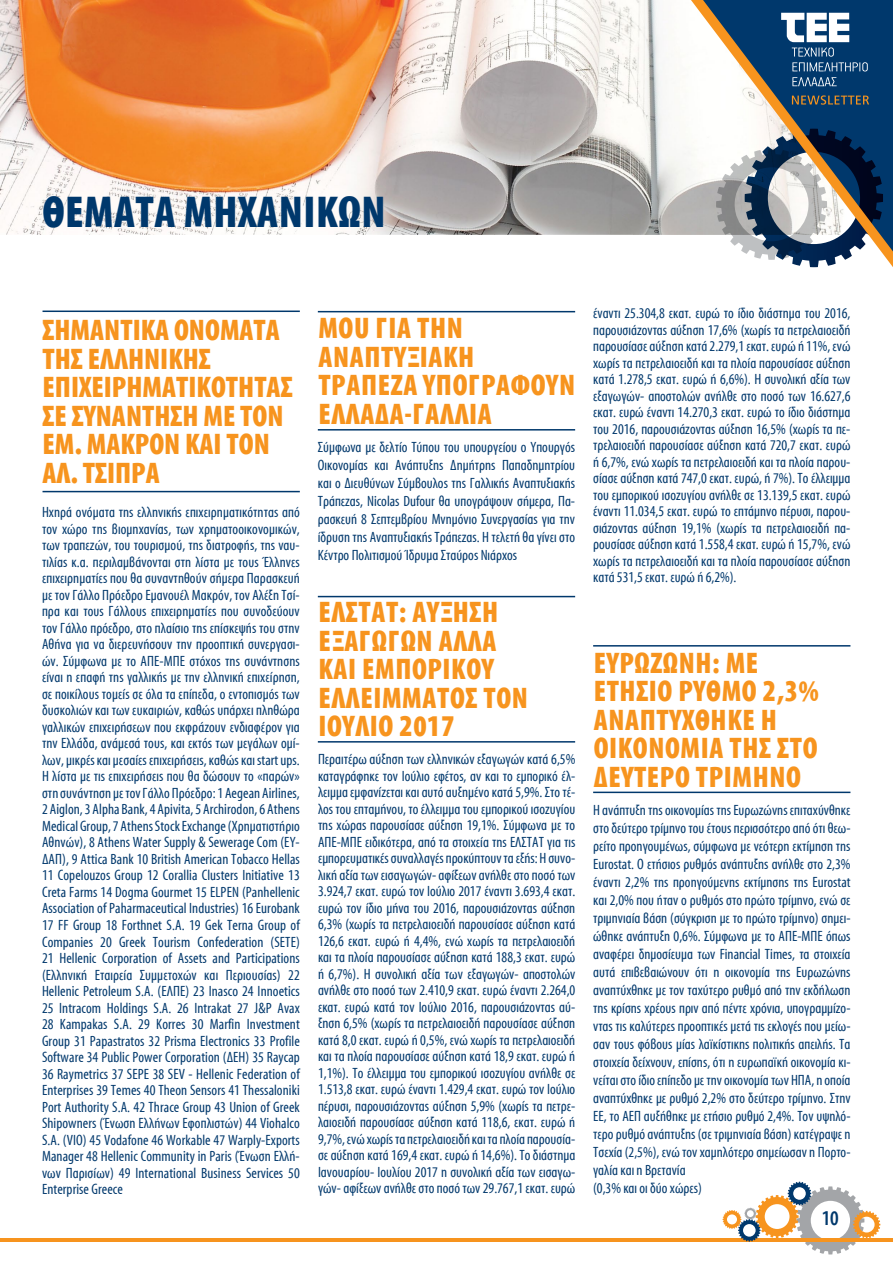
<style>
.page{position:relative;width:893px;height:1263px;background:#fff}
.page>*{position:absolute;margin:0;border:0;box-sizing:border-box;transform-origin:0 0}
.t1{font:700 45px "Myriad Condensed Greek";letter-spacing:.01em;color:#00386c}
.t2{font:700 30px/28.5px "Myriad Condensed Greek";letter-spacing:.02em;color:#f7941e}
.t3{font:500 21px "Myriad Condensed Greek";color:#00386c}
.t4{font:15px/16.5px "Myriad Condensed Greek";color:#00386c;text-align:justify}
</style>
<div class="page">
<hr style="left:0;top:1238px;width:893px;height:3px;background:#f7941e">
<svg style="left:723px;top:1182px;width:157px;height:72px"></svg>
<img style="left:0;top:0;width:691px;height:234px">
<svg style="left:691px;top:0;width:202px;height:267px"></svg>
<svg style="left:792px;top:95px;width:77px;height:10px"></svg>
<svg style="left:781px;top:13px;width:87px;height:58px"></svg>
<svg style="left:792px;top:77px;width:45px;height:9px"></svg>
<hr style="left:43px;top:311px;width:257px;height:1px;background:#00386c">
<hr style="left:43px;top:491px;width:257px;height:1px;background:#00386c">
<hr style="left:318px;top:429px;width:257px;height:2px;background:#00386c">
<hr style="left:318px;top:741px;width:257px;height:2px;background:#00386c">
<hr style="left:593px;top:792px;width:257px;height:1px;background:#00386c">
<hr style="left:318px;top:311px;width:257px;height:1px;background:#00386c">
<hr style="left:318px;top:596px;width:257px;height:1px;background:#00386c">
<hr style="left:593px;top:645px;width:257px;height:2px;background:#00386c">
<h1 class="t1" style="left:43px;top:189px;width:345px">ΘΕΜΑΤΑ ΜΗΧΑΝΙΚΩΝ</h1>
<h2 class="t2" style="left:43px;top:317px;width:28px">Σημαντικά</h2>
<h2 class="t2" style="left:174px;top:317px;width:16px">ονόματα</h2>
<h2 class="t2" style="left:43px;top:346px;width:69px">της ελληνικής επιχειρηματικότητας<br>σε συνάντηση</h2>
<h2 class="t2" style="left:204px;top:403px;width:52px">με τον</h2>
<h2 class="t2" style="left:43px;top:431px;width:80px">Εμ. Μακρόν</h2>
<h2 class="t2" style="left:185px;top:431px;width:57px">και τον</h2>
<h2 class="t2" style="left:43px;top:460px;width:104px">Αλ. Τσί πρα</h2>
<p class="t4" style="left:42px;top:505px;width:259px">Ηχηρά ονόματα της ελληνικής επιχειρηματικότητας από τον χώρο της βιομηχανίας, των χρηματοοικονομικών, των τραπεζών, του τουρισμού, της διατροφής, της ναυ&shy;τιλίας κ.α. περιλαμβάνονται στη λίστα με τους Έλληνες επιχειρηματίες που θα συναντηθούν σήμερα Παρασκευή με τον Γάλλο Πρόεδρο Εμανουέλ Μακρόν, τον Αλέξη Τσί&shy;πρα και τους Γάλλους επιχειρηματίες που συνοδεύουν τον Γάλλο πρόεδρο, στο πλαίσιο της επίσκεψής του στην Αθήνα για να διερευνήσουν την προοπτική συνεργασι&shy;ών. Σύμφωνα με το ΑΠΕ-ΜΠΕ στόχος της συνάντησης είναι η επαφή της γαλλικής με την ελληνική επιχείρηση, σε ποικίλους τομείς σε όλα τα επίπεδα, ο εντοπισμός των δυσκολιών και των ευκαιριών, καθώς υπάρχει πληθώρα γαλλικών επιχειρήσεων που εκφράζουν ενδιαφέρον για την Ελλάδα, ανάμεσά τους, και εκτός των μεγάλων ομί&shy;λων, μικρές και μεσαίες επιχειρήσεις, καθώς και start ups.<br>Η λίστα με τις επιχειρήσεις που θα δώσουν το «παρών» στη συνάντηση με τον Γάλλο Πρόεδρο: 1 Aegean Airlines, 2 Aiglon, 3 Alpha Bank, 4 Apivita, 5 Archirodon, 6 Athens Medical Group, 7 Athens Stock Exchange (Χρηματιστήριο Αθηνών), 8 Athens Water Supply &amp; Sewerage Com (ΕΥ-ΔΑΠ), 9 Attica Bank 10 British American Tobacco Hellas 11 Copelouzos Group 12 Corallia Clusters Initiative 13<br>Creta Farms 14 Dogma Gourmet 15 ELPEN (Panhellenic Association of Paharmaceutical Industries) 16 Eurobank 17 FF Group 18 Forthnet S.A. 19 Gek Terna Group of Companies 20 Greek Tourism Confederation (SETE)<br>21 Hellenic Corporation of Assets and Participations (Ελληνική Εταιρεία Συμμετοχών και Περιουσίας) 22<br>Hellenic Petroleum S.A. (ΕΛΠΕ) 23 Inasco 24 Innoetics 25 Intracom Holdings S.A. 26 Intrakat 27 J&amp;P Avax 28 Kampakas S.A. 29 Korres 30 Marfin Investment Group 31 Papastratos 32 Prisma Electronics 33 Profile Software 34 Public Power Corporation (ΔΕΗ) 35 Raycap 36 Raymetrics 37 SEPE 38 SEV - Hellenic Federation of Enterprises 39 Temes 40 Theon Sensors 41 Thessaloniki Port Authority S.A. 42 Thrace Group 43 Union of Greek Shipowners (Ένωση Ελλήνων Εφοπλιστών) 44 Viohalco S.A. (VIO) 45 Vodafone 46 Workable 47 Warply-Exports Manager 48 Hellenic Community in Paris (Ένωση Ελλή&shy;νων Παρισίων) 49 International Business Services 50<br>Enterprise Greece</p>
<h2 class="t2" style="left:318px;top:315px;width:18px">MoU</h2>
<h2 class="t2" style="left:318px;top:315px;width:255px;text-indent:57px">για την<br>Αναπτυξιακή<br>Τράπεζα υπογράφουν<br>Ελλάδα</h2>
<h2 class="t2" style="left:404px;top:401px;width:22px">-Γαλλία</h2>
<p class="t4" style="left:318px;top:439px;width:259px;line-height:18px">Σύμφωνα με δελτίο Τύπου του υπουργείου ο Υπουργός Οικονομίας και Ανάπτυξης Δημήτρης Παπαδημητρίου και ο Διευθύνων Σύμβουλος της Γαλλικής Αναπτυξιακής Τράπεζας, Nicolas Dufour θα υπογράψουν σήμερα, Πα&shy;ρασκευή 8 Σεπτεμβρίου Μνημόνιο Συνεργασίας για την ίδρυση της Αναπτυξιακής Τράπεζας. Η τελετή θα γίνει στο Κέντρο Πολιτισμού Ίδρυμα Σταύρος Νιάρχος</p>
<h2 class="t2" style="left:318px;top:599px;width:150px">ΕΛΣΤΑΤ: Αύξηση εξαγωγών αλλά και εμπορικού<br>ελλείμματος</h2>
<h2 class="t2" style="left:483px;top:684px;width:16px">τον</h2>
<h2 class="t2" style="left:318px;top:713px;width:23px">Ιούλιο</h2>
<h2 class="t2" style="left:399px;top:713px;width:57px">2017</h2>
<p class="t4" style="left:318px;top:752px;width:259px">Περαιτέρω αύξηση των ελληνικών εξαγωγών κατά 6,5% καταγράφηκε τον Ιούλιο εφέτος, αν και το εμπορικό έλ&shy;λειμμα εμφανίζεται και αυτό αυξημένο κατά 5,9%. Στο τέ&shy;λος του επταμήνου, το έλλειμμα του εμπορικού ισοζυγίου της χώρας παρουσίασε αύξηση 19,1%. Σύμφωνα με το ΑΠΕ-ΜΠΕ ειδικότερα, από τα στοιχεία της ΕΛΣΤΑΤ για τις εμπορευματικές συναλλαγές προκύπτουν τα εξής: Η συνο&shy;λική αξία των εισαγωγών- αφίξεων ανήλθε στο ποσό των 3.924,7 εκατ. ευρώ τον Ιούλιο 2017 έναντι 3.693,4 εκατ. ευρώ τον ίδιο μήνα του 2016, παρουσιάζοντας αύξηση 6,3% (χωρίς τα πετρελαιοειδή παρουσίασε αύξηση κατά 126,6 εκατ. ευρώ ή 4,4%, ενώ χωρίς τα πετρελαιοειδή και τα πλοία παρουσίασε αύξηση κατά 188,3 εκατ. ευρώ ή 6,7%). Η συνολική αξία των εξαγωγών- αποστολών ανήλθε στο ποσό των 2.410,9 εκατ. ευρώ έναντι 2.264,0 εκατ. ευρώ κατά τον Ιούλιο 2016, παρουσιάζοντας αύ&shy;ξηση 6,5% (χωρίς τα πετρελαιοειδή παρουσίασε αύξηση κατά 8,0 εκατ. ευρώ ή 0,5%, ενώ χωρίς τα πετρελαιοειδή και τα πλοία παρουσίασε αύξηση κατά 18,9 εκατ. ευρώ ή 1,1%). Το έλλειμμα του εμπορικού ισοζυγίου ανήλθε σε 1.513,8 εκατ. ευρώ έναντι 1.429,4 εκατ. ευρώ τον Ιούλιο πέρυσι, παρουσιάζοντας αύξηση 5,9% (χωρίς τα πετρε&shy;λαιοειδή παρουσίασε αύξηση κατά 118,6, εκατ. ευρώ ή 9,7%, ενώ χωρίς τα πετρελαιοειδή και τα πλοία παρουσία&shy;σε αύξηση κατά 169,4 εκατ. ευρώ ή 14,6%). Το διάστημα Ιανουαρίου- Ιουλίου 2017 η συνολική αξία των εισαγω&shy;γών- αφίξεων ανήλθε στο ποσό των 29.767,1 εκατ. ευρώ</p>
<p class="t4" style="left:593px;top:306px;width:259px">έναντι 25.304,8 εκατ. ευρώ το ίδιο διάστημα του 2016, παρουσιάζοντας αύξηση 17,6% (χωρίς τα πετρελαιοειδή παρουσίασε αύξηση κατά 2.279,1 εκατ. ευρώ ή 11%, ενώ χωρίς τα πετρελαιοειδή και τα πλοία παρουσίασε αύξηση κατά 1.278,5 εκατ. ευρώ ή 6,6%). Η συνολική αξία των εξαγωγών- αποστολών ανήλθε στο ποσό των 16.627,6 εκατ. ευρώ έναντι 14.270,3 εκατ. ευρώ το ίδιο διάστημα του 2016, παρουσιάζοντας αύξηση 16,5% (χωρίς τα πε&shy;τρελαιοειδή παρουσίασε αύξηση κατά 720,7 εκατ. ευρώ ή 6,7%, ενώ χωρίς τα πετρελαιοειδή και τα πλοία παρου&shy;σίασε αύξηση κατά 747,0 εκατ. ευρώ, ή 7%). Το έλλειμμα του εμπορικού ισοζυγίου ανήλθε σε 13.139,5 εκατ. ευρώ έναντι 11.034,5 εκατ. ευρώ το επτάμηνο πέρυσι, παρου&shy;σιάζοντας αύξηση 19,1% (χωρίς τα πετρελαιοειδή πα&shy;ρουσίασε αύξηση κατά 1.558,4 εκατ. ευρώ ή 15,7%, ενώ χωρίς τα πετρελαιοειδή και τα πλοία παρουσίασε αύξηση κατά 531,5 εκατ. ευρώ ή 6,2%).</p>
<h2 class="t2" style="left:594px;top:649px;width:163px">Ευρωζώνη : Με ετήσιο</h2>
<h2 class="t2" style="left:678px;top:678px;width:46px">ρυθμό</h2>
<h2 class="t2" style="left:763px;top:678px;width:57px">2,3%</h2>
<h2 class="t2" style="left:594px;top:706px;width:78px">αναπτύχθηκε</h2>
<h2 class="t2" style="left:761px;top:706px;width:14px">η</h2>
<h2 class="t2" style="left:594px;top:735px;width:16px">οικονομία</h2>
<h2 class="t2" style="left:729px;top:735px;width:62px">της στο</h2>
<h2 class="t2" style="left:594px;top:763px;width:15px">δεύτερο</h2>
<h2 class="t2" style="left:696px;top:763px;width:16px">τρίμηνο</h2>
<p class="t4" style="left:593px;top:801px;width:259px;line-height:18px;text-align:left">Η ανάπτυξη της οικονομίας της Ευρωζώνης επιταχύνθηκε στο δεύτερο τρίμηνο του έτους περισσότερο από ότι θεω&shy;ρείτο προηγουμένως, σύμφωνα με νεότερη εκτίμηση της Eurostat. Ο ετήσιος ρυθμός ανάπτυξης ανήλθε στο 2,3% έναντι 2,2% της προηγούμενης εκτίμησης της Eurostat και 2,0% που ήταν ο ρυθμός στο πρώτο τρίμηνο, ενώ σε τριμηνιαία βάση (σύγκριση με το πρώτο τρίμηνο) σημει&shy;ώθηκε ανάπτυξη 0,6%. Σύμφωνα με το ΑΠΕ-ΜΠΕ όπως αναφέρει δημοσίευμα των Financial Times, τα στοιχεία αυτά επιβεβαιώνουν ότι η οικονομία της Ευρωζώνης αναπτύχθηκε με τον ταχύτερο ρυθμό από την εκδήλωση της κρίσης χρέους πριν από πέντε χρόνια, υπογραμμίζο&shy;ντας τις καλύτερες προοπτικές μετά τις εκλογές που μείω&shy;σαν τους φόβους μίας λαϊκίστικης πολιτικής απειλής. Τα στοιχεία δείχνουν, επίσης, ότι η ευρωπαϊκή οικονομία κι&shy;νείται στο ίδιο επίπεδο με την οικονομία των ΗΠΑ, η οποία αναπτύχθηκε με ρυθμό 2,2% στο δεύτερο τρίμηνο. Στην ΕΕ, το ΑΕΠ αυξήθηκε με ετήσιο ρυθμό 2,4%. Τον υψηλό&shy;τερο ρυθμό ανάπτυξης (σε τριμηνιαία βάση) κατέγραψε η Τσεχία (2,5%), ενώ τον χαμηλότερο σημείωσαν η Πορτο&shy;γαλία και η Βρετανία<br>(0,3% και οι δύο χώρες)</p>
<h3 class="t3" style="left:822px;top:1208px;width:19px">10</h3>
</div>
